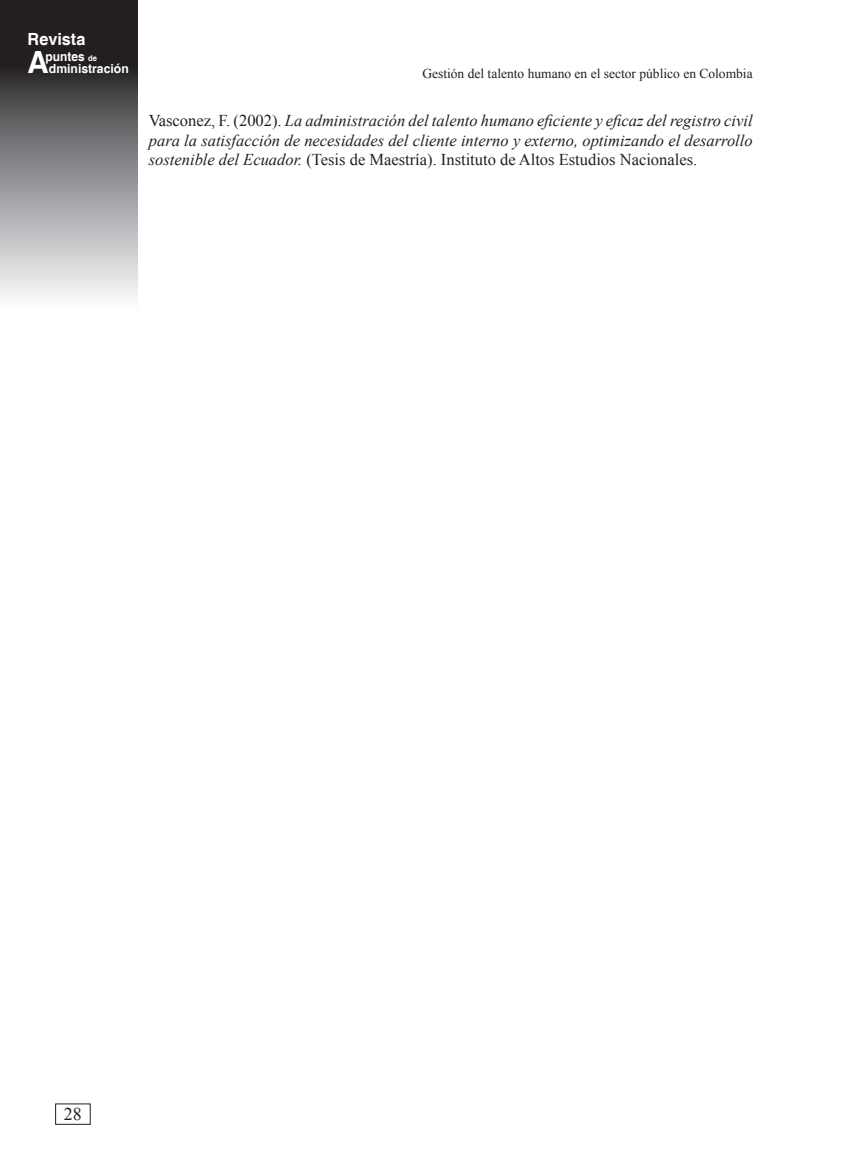
<style>
.page{position:relative;width:859px;height:1166px;background:#fff}
.page>*{position:absolute;margin:0;border:0;box-sizing:border-box;transform-origin:0 0}
.t1{font:700 30.6px "Helvetica";color:#fff}
.t2{font:18px "Times New Roman";color:#231f20}
.t3{font:700 16.8px "Helvetica";color:#fff}
.t4{font:italic 16.5px/19.5px "Times New Roman";color:#231f20;text-align:justify}
.t5{font:13.5px "Times New Roman";color:#231f20}
.t6{font:700 12.75px "Helvetica";color:#fff;scale:.94 1}
.t7{font:700 12.6px "Helvetica";color:#fff}
.s1{font-size:8.1px}
.s2{font-style:normal}
</style>
<div class="page">
<svg style="left:0;top:0;width:137px;height:298px;background:#79797b"></svg>
<p class="t3" style="left:28px;top:29px;width:59px">Revista</p>
<h1 class="t1" style="left:28px;top:43px;width:23px">A</h1>
<p class="t6" style="left:46px;top:49px;width:56px">puntes <span class="s1">de</span></p>
<p class="t7" style="left:49px;top:60px;width:81px">dministración</p>
<p class="t5" style="left:422px;top:65px;width:332px">Gestión del talento humano en el sector público en Colombia</p>
<p class="t4" style="left:149px;top:111px;width:605px"><span class="s2">Vasconez, F. (2002).</span> La administración del talento humano eficiente y eficaz del registro civil para la satisfacción de necesidades del cliente interno y externo, optimizando el desarrollo sostenible del Ecuador. <span class="s2">(Tesis de Maestría). Instituto de Altos Estudios Nacionales.</span></p>
<p class="t2" style="left:64px;top:1101px;width:19px">28</p>
</div>
